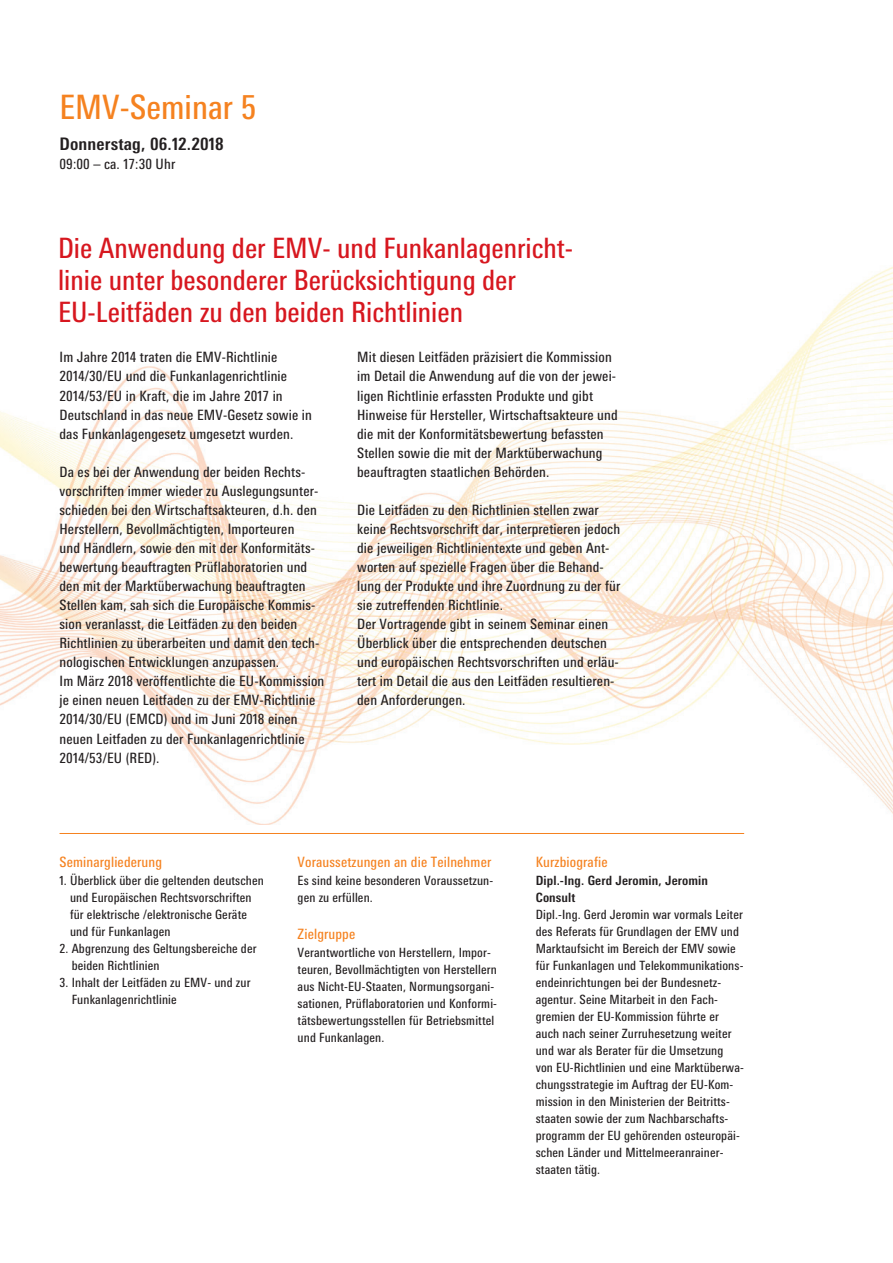
<style>
.page{position:relative;width:893px;height:1263px;background:#fff}
.page>*{position:absolute;margin:0;border:0;box-sizing:border-box;transform-origin:0 0}
.t1{font:condensed 33.6px "Messe Univers";color:#f58220}
.t2{font:condensed 28.05px/31.8px "Messe Univers";color:#d7171f}
.t3{font:700 condensed 17.25px "Messe Univers";letter-spacing:.01em;color:#231f20}
.t4{font:condensed 14.25px/19px "Messe Univers";letter-spacing:.01em;color:#231f20}
.t5{font:condensed 14.25px "Messe Univers";letter-spacing:.01em;color:#f58220}
.t6{font:condensed 12.75px/17px "Messe Univers";letter-spacing:.01em;color:#231f20}
.t7{font:700 condensed 12.75px/17px "Messe Univers";letter-spacing:.01em;color:#231f20}
</style>
<div class="page">
<img style="left:0;top:267px;width:893px;height:557px">
<hr style="left:60px;top:833px;width:684px;height:1px;background:#f58220">
<h1 class="t1" style="left:60px;top:87px;width:198px">EMV-Seminar 5</h1>
<p class="t3" style="left:60px;top:133px;width:166px">Donnerstag, 06.12.2018</p>
<p class="t4" style="left:60px;top:154px;width:117px">09:00 – ca. 17:30 Uhr</p>
<h2 class="t2" style="left:58px;top:232px;width:517px">Die Anwendung der EMV- und Funkanlagenricht&shy;linie unter besonderer Berücksichtigung der<br>EU-Leitfäden zu den beiden Richtlinien</h2>
<p class="t4" style="left:60px;top:348px;width:254px">Im Jahre 2014 traten die EMV-Richtlinie 2014/30/EU und die Funkanlagenrichtlinie 2014/53/EU in Kraft, die im Jahre 2017 in Deutschland in das neue EMV-Gesetz sowie in das Funkanlagengesetz umgesetzt wurden.</p>
<p class="t4" style="left:60px;top:462px;width:266px">Da es bei der Anwendung der beiden Rechts&shy;vorschriften immer wieder zu Auslegungsunter&shy;schieden bei den Wirtschaftsakteuren, d.h. den Herstellern, Bevollmächtigten, Importeuren<br>und Händlern, sowie den mit der Konformitäts&shy;bewertung beauftragten Prüflaboratorien und den mit der Marktüberwachung beauftragten Stellen kam, sah sich die Europäische Kommis&shy;sion veranlasst, die Leitfäden zu den beiden Richtlinien zu überarbeiten und damit den tech&shy;nologischen Entwicklungen anzupassen.<br>Im März 2018 veröffentlichte die EU-Kommission je einen neuen Leitfaden zu der EMV-Richtlinie 2014/30/EU (EMCD) und im Juni 2018 einen neuen Leitfaden zu der Funkanlagenrichtlinie 2014/53/EU (RED).</p>
<p class="t4" style="left:357px;top:348px;width:262px">Mit diesen Leitfäden präzisiert die Kommission im Detail die Anwendung auf die von der jewei&shy;ligen Richtlinie erfassten Produkte und gibt Hinweise für Hersteller, Wirtschaftsakteure und die mit der Konformitätsbewertung befassten Stellen sowie die mit der Marktüberwachung beauftragten staatlichen Behörden.</p>
<p class="t4" style="left:357px;top:500px;width:265px">Die Leitfäden zu den Richtlinien stellen zwar keine Rechtsvorschrift dar, interpretieren jedoch die jeweiligen Richtlinientexte und geben Ant&shy;worten auf spezielle Fragen über die Behand&shy;lung der Produkte und ihre Zuordnung zu der für sie zutreffenden Richtlinie.<br>Der Vortragende gibt in seinem Seminar einen Überblick über die entsprechenden deutschen und europäischen Rechtsvorschriften und erläu&shy;tert im Detail die aus den Leitfäden resultieren&shy;den Anforderungen.</p>
<p class="t5" style="left:60px;top:853px;width:104px">Seminargliederung</p>
<p class="t6" style="left:70px;top:871px;width:195px;text-indent:-11px">1. Überblick über die geltenden deutschen und Europäischen Rechtsvorschriften für elektrische /elektronische Geräte und für Funkanlagen</p>
<p class="t6" style="left:72px;top:939px;width:186px;text-indent:-12px">2. Abgrenzung des Geltungsbereiche der beiden Richtlinien</p>
<p class="t6" style="left:72px;top:973px;width:180px;text-indent:-12px">3. Inhalt der Leitfäden zu EMV- und zur<br>Funkanlagenrichtlinie</p>
<p class="t5" style="left:298px;top:853px;width:195px">Voraussetzungen an die Teilnehmer</p>
<p class="t6" style="left:298px;top:871px;width:197px">Es sind keine besonderen Voraussetzun&shy;gen zu erfüllen.</p>
<p class="t5" style="left:298px;top:925px;width:59px">Zielgruppe</p>
<p class="t6" style="left:298px;top:943px;width:201px">Verantwortliche von Herstellern, Impor&shy;teuren, Bevollmächtigten von Herstellern aus Nicht-EU-Staaten, Normungsorgani&shy;sationen, Prüflaboratorien und Konformi&shy;tätsbewertungsstellen für Betriebsmittel und Funkanlagen.</p>
<p class="t5" style="left:536px;top:853px;width:73px">Kurzbiografie</p>
<p class="t7" style="left:536px;top:871px;width:174px">Dipl.-Ing. Gerd Jeromin, Jeromin<br>Consult</p>
<p class="t6" style="left:536px;top:905px;width:210px">Dipl.-Ing. Gerd Jeromin war vormals Leiter des Referats für Grundlagen der EMV und Marktaufsicht im Bereich der EMV sowie für Funkanlagen und Telekommunikations&shy;endeinrichtungen bei der Bundesnetz&shy;agentur. Seine Mitarbeit in den Fach&shy;gremien der EU-Kommission führte er auch nach seiner Zurruhesetzung weiter und war als Berater für die Umsetzung<br>von EU-Richtlinien und eine Marktüberwa&shy;chungsstrategie im Auftrag der EU-Kom&shy;mission in den Ministerien der Beitritts&shy;staaten sowie der zum Nachbarschafts&shy;programm der EU gehörenden osteuropäi&shy;schen Länder und Mittelmeeranrainer&shy;staaten tätig.</p>
</div>
